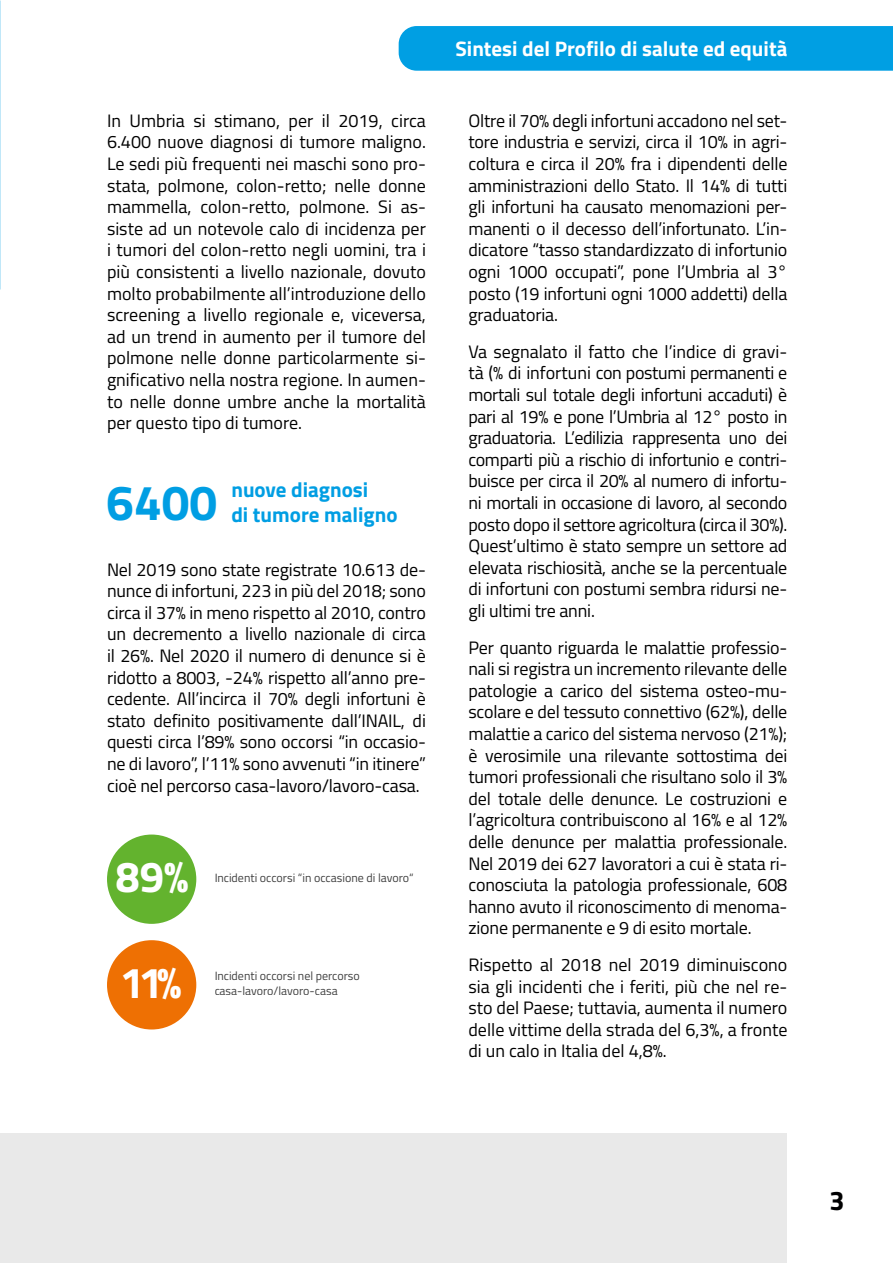
<style>
.page{position:relative;width:893px;height:1263px;background:#fff}
.page>*{position:absolute;margin:0;border:0;box-sizing:border-box;transform-origin:0 0}
.t1{font:700 49.5px "Titillium Web";color:#009ee3}
.t2{font:700 43.5px "Titillium Web";color:#fff}
.t3{font:700 27px "Titillium Web";color:#000001}
.t4{font:700 21px "Titillium Web";color:#fff}
.t5{font:700 21px "Titillium Web";color:#009ee3}
.t6{font:18px/21.6px "Titillium Web";letter-spacing:-.01em;color:#000;text-align:justify}
.t7{font:12px/15px "Titillium Web";color:#000}
</style>
<div class="page">
<div style="left:0;top:1133px;width:787px;height:130px;background:#e9e9e9"></div>
<div style="left:399px;top:26px;width:494px;height:45px;background:#009fe3"></div>
<hr style="left:0;top:1133px;width:1px;height:130px;background:#000">
<div style="left:107px;top:834px;width:89px;height:90px;background:#63b32e;border-radius:50%"></div>
<div style="left:107px;top:940px;width:89px;height:89px;background:#ee7003;border-radius:50%"></div>
<p class="t6" style="left:107px;top:109px;width:320px">In Umbria si stimano, per il 2019, circa 6.400 nuove diagnosi di tumore maligno.<br>Le sedi più frequenti nei maschi sono pro&shy;stata, polmone, colon-retto; nelle donne mammella, colon-retto, polmone. Si as&shy;siste ad un notevole calo di incidenza per i tumori del colon-retto negli uomini, tra i più consistenti a livello nazionale, dovuto molto probabilmente all’introduzione dello screening a livello regionale e, viceversa, ad un trend in aumento per il tumore del polmone nelle donne particolarmente si&shy;gnificativo nella nostra regione. In aumen&shy;to nelle donne umbre anche la mortalità per questo tipo di tumore.</p>
<p class="t1" style="left:106px;top:464px;width:112px">6400</p>
<p class="t5" style="left:231px;top:473px;width:138px">nuove diagnosi</p>
<p class="t5" style="left:231px;top:499px;width:168px">di tumore maligno</p>
<p class="t6" style="left:107px;top:558px;width:320px">Nel 2019 sono state registrate 10.613 de&shy;nunce di infortuni, 223 in più del 2018; sono circa il 37% in meno rispetto al 2010, contro un decremento a livello nazionale di circa il 26%. Nel 2020 il numero di denunce si è ridotto a 8003, -24% rispetto all’anno pre&shy;cedente. All’incirca il 70% degli infortuni è stato definito positivamente dall’INAIL, di questi circa l’89% sono occorsi “in occasio&shy;ne di lavoro”, l’11% sono avvenuti “in itinere” cioè nel percorso casa-lavoro/lavoro-casa.</p>
<p class="t2" style="left:116px;top:844px;width:75px">89%</p>
<p class="t7" style="left:214px;top:870px;width:201px">Incidenti occorsi “in occasione di lavoro“</p>
<p class="t2" style="left:120px;top:949px;width:63px">11%</p>
<p class="t7" style="left:214px;top:967px;width:147px">Incidenti occorsi nel percorso casa-lavoro/lavoro-casa</p>
<p class="t4" style="left:455px;top:33px;width:333px">Sintesi del Profilo di salute ed equità</p>
<p class="t6" style="left:468px;top:109px;width:320px">Oltre il 70% degli infortuni accadono nel set&shy;tore industria e servizi, circa il 10% in agri&shy;coltura e circa il 20% fra i dipendenti delle amministrazioni dello Stato. Il 14% di tutti gli infortuni ha causato menomazioni per&shy;manenti o il decesso dell’infortunato. L’in&shy;dicatore “tasso standardizzato di infortunio ogni 1000 occupati”, pone l’Umbria al 3° posto (19 infortuni ogni 1000 addetti) della graduatoria.</p>
<p class="t6" style="left:468px;top:340px;width:320px">Va segnalato il fatto che l’indice di gravi&shy;tà (% di infortuni con postumi permanenti e mortali sul totale degli infortuni accaduti) è pari al 19% e pone l’Umbria al 12° posto in graduatoria. L’edilizia rappresenta uno dei comparti più a rischio di infortunio e contri&shy;buisce per circa il 20% al numero di infortu&shy;ni mortali in occasione di lavoro, al secondo posto dopo il settore agricoltura (circa il 30%).<br>Quest’ultimo è stato sempre un settore ad elevata rischiosità, anche se la percentuale di infortuni con postumi sembra ridursi ne&shy;gli ultimi tre anni.</p>
<p class="t6" style="left:468px;top:636px;width:320px">Per quanto riguarda le malattie professio&shy;nali si registra un incremento rilevante delle patologie a carico del sistema osteo-mu&shy;scolare e del tessuto connettivo (62%), delle malattie a carico del sistema nervoso (21%); è verosimile una rilevante sottostima dei tumori professionali che risultano solo il 3% del totale delle denunce. Le costruzioni e l’agricoltura contribuiscono al 16% e al 12% delle denunce per malattia professionale.<br>Nel 2019 dei 627 lavoratori a cui è stata ri&shy;conosciuta la patologia professionale, 608 hanno avuto il riconoscimento di menoma&shy;zione permanente e 9 di esito mortale.</p>
<p class="t6" style="left:468px;top:953px;width:320px">Rispetto al 2018 nel 2019 diminuiscono sia gli incidenti che i feriti, più che nel re&shy;sto del Paese; tuttavia, aumenta il numero delle vittime della strada del 6,3%, a fronte di un calo in Italia del 4,8%.</p>
<h3 class="t3" style="left:829px;top:1179px;width:17px">3</h3>
</div>
